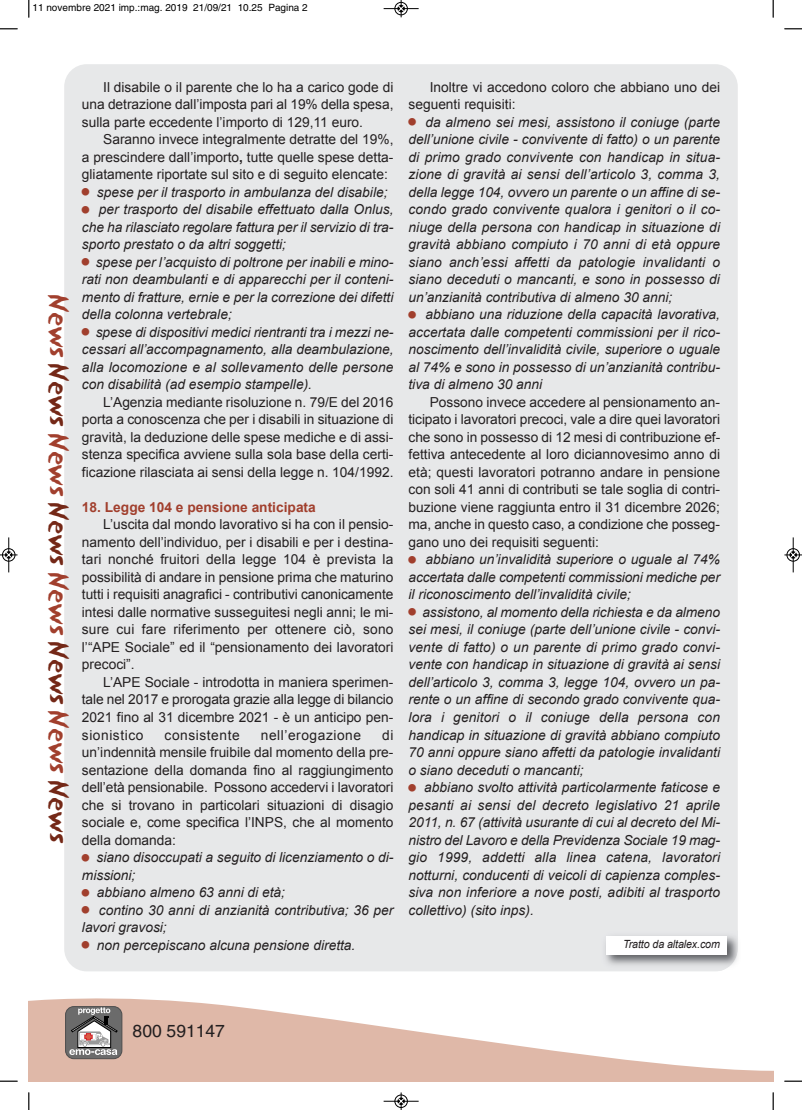
<style>
.page{position:relative;width:802px;height:1110px;background:#fff}
.page>*{position:absolute;margin:0;border:0;box-sizing:border-box;transform-origin:0 0}
.t1{font:22.5px "Sand";letter-spacing:-.05em;color:#a13f2d}
.t2{font:17.5px "Helvetica";color:#231f20}
.t3{font:italic 13.75px/17.5px "Arial";color:#231f20;text-align:justify}
.t4{font:13.75px/17.5px "Arial";color:#231f20;text-align:justify}
.t5{font:700 13.75px "Arial";color:#a13f2d}
.t6{font:13.75px "Arial";letter-spacing:.04em;color:#231f20}
.t7{font:italic 11.25px "Arial";letter-spacing:-.01em;color:#231f20;scale:.95 1}
.t8{font:10px "Helvetica";color:#000}
.s1{color:#742817}
.s2{font-weight:700}
</style>
<div class="page">
<div style="left:64px;top:64px;width:673px;height:907px;background:#e7e8e9;border-radius:22px"></div>
<svg style="left:29px;top:998px;width:744px;height:83px;fill:#dfb8a8"></svg>
<div style="left:66px;top:1006px;width:56px;height:53px;background:#6b6b6b;border-radius:8px"></div>
<div style="left:65px;top:1006px;width:57px;height:53px;border:1px solid #4d4d4d;border-radius:8px"></div>
<svg style="left:69px;top:1007px;width:49px;height:48px"></svg>
<img style="left:737px;top:930px;width:1px;height:27px">
<img style="left:605px;top:936px;width:132px;height:34px">
<div style="left:606px;top:936px;width:121px;height:18px;background:#fff"></div>
<svg style="left:28px;top:0;width:2px;height:18px"></svg>
<svg style="left:0;top:28px;width:18px;height:2px"></svg>
<svg style="left:772px;top:0;width:2px;height:18px"></svg>
<svg style="left:784px;top:28px;width:18px;height:2px"></svg>
<svg style="left:28px;top:1092px;width:2px;height:18px"></svg>
<svg style="left:0;top:1081px;width:18px;height:1px"></svg>
<svg style="left:772px;top:1092px;width:2px;height:18px"></svg>
<svg style="left:784px;top:1081px;width:18px;height:1px"></svg>
<div style="left:394px;top:2px;width:14px;height:13px;border:1px solid #fff;border-radius:50%"></div>
<hr style="left:383px;top:8px;width:35px;height:1px;background:#000">
<div style="left:395px;top:2px;width:12px;height:13px;border:1px solid #000;border-radius:50%"></div>
<svg style="left:398px;top:0;width:6px;height:17px"></svg>
<div style="left:394px;top:1094px;width:14px;height:14px;border:1px solid #fff;border-radius:50%"></div>
<hr style="left:383px;top:1101px;width:35px;height:1px;background:#000">
<div style="left:395px;top:1095px;width:12px;height:13px;border:1px solid #000;border-radius:50%"></div>
<svg style="left:398px;top:1092px;width:6px;height:18px"></svg>
<div style="left:2px;top:548px;width:13px;height:14px;border:1px solid #fff;border-radius:50%"></div>
<hr style="left:9px;top:537px;width:1px;height:35px;background:#000">
<div style="left:2px;top:548px;width:13px;height:13px;border:1px solid #000;border-radius:50%"></div>
<svg style="left:0;top:552px;width:18px;height:6px"></svg>
<div style="left:786px;top:548px;width:13px;height:14px;border:1px solid #fff;border-radius:50%"></div>
<hr style="left:793px;top:537px;width:1px;height:35px;background:#000">
<div style="left:786px;top:548px;width:13px;height:13px;border:1px solid #000;border-radius:50%"></div>
<svg style="left:784px;top:552px;width:18px;height:6px"></svg>
<p class="t8" style="left:32px;top:4px;width:277px">11 novembre 2021 imp.:mag. 2019 21/09/21 10.25 Pagina 2</p>
<h1 class="t1" style="left:73px;top:295px;width:549px;rotate:90deg">News <span class="s1">News</span> News <span class="s1">News</span> News <span class="s1">News</span> News <span class="s1">News</span></h1>
<p class="t4" style="left:82px;top:78px;width:313px;text-indent:21px">Il disabile o il parente che lo ha a carico gode di una detrazione dall’imposta pari al 19% della spesa, sulla parte eccedente l’importo di 129,11 euro.</p>
<p class="t4" style="left:82px;top:131px;width:313px;text-indent:21px">Saranno invece integralmente detratte del 19%, a prescindere dall’importo<span class="s2">,</span> tutte quelle spese detta&shy;gliatamente riportate sul sito e di seguito elencate:</p>
<p class="t3" style="left:82px;top:183px;width:307px"><sup>■</sup> spese per il trasporto in ambulanza del disabile;</p>
<p class="t3" style="left:82px;top:201px;width:313px"><sup>■</sup> per trasporto del disabile effettuato dalla Onlus, che ha rilasciato regolare fattura per il servizio di tra&shy;sporto prestato o da altri soggetti;</p>
<p class="t3" style="left:82px;top:253px;width:313px"><sup>■</sup> spese per l’acquisto di poltrone per inabili e mino&shy;rati non deambulanti e di apparecchi per il conteni&shy;mento di fratture, ernie e per la correzione dei difetti della colonna vertebrale;</p>
<p class="t3" style="left:82px;top:323px;width:313px"><sup>■</sup> spese di dispositivi medici rientranti tra i mezzi ne&shy;cessari all’accompagnamento, alla deambulazione, alla locomozione e al sollevamento delle persone con disabilità (ad esempio stampelle).</p>
<p class="t4" style="left:82px;top:393px;width:313px;text-indent:21px">L’Agenzia mediante risoluzione n. 79/E del 2016 porta a conoscenza che per i disabili in situazione di gravità, la deduzione delle spese mediche e di assi&shy;stenza specifica avviene sulla sola base della certi&shy;ficazione rilasciata ai sensi della legge n. 104/1992.</p>
<p class="t5" style="left:82px;top:499px;width:235px">18. Legge 104 e pensione anticipata</p>
<p class="t4" style="left:82px;top:516px;width:313px;text-indent:21px">L’uscita dal mondo lavorativo si ha con il pensio&shy;namento dell’individuo, per i disabili e per i destina&shy;tari nonché fruitori della legge 104 è prevista la possibilità di andare in pensione prima che maturino tutti i requisiti anagrafici - contributivi canonicamente intesi dalle normative susseguitesi negli anni; le mi&shy;sure cui fare riferimento per ottenere ciò, sono l’“APE Sociale” ed il “pensionamento dei lavoratori precoci”.</p>
<p class="t4" style="left:82px;top:673px;width:313px;text-indent:21px">L’APE Sociale - introdotta in maniera sperimen&shy;tale nel 2017 e prorogata grazie alla legge di bilancio 2021 fino al 31 dicembre 2021 - è un anticipo pen&shy;sionistico</p>
<p class="t6" style="left:165px;top:727px;width:77px">consistente</p>
<p class="t6" style="left:261px;top:727px;width:102px">nell’erogazione</p>
<p class="t4" style="left:82px;top:726px;width:313px;text-indent:300px">di un’indennità mensile fruibile dal momento della pre&shy;sentazione della domanda fino al raggiungimento dell’età pensionabile. Possono accedervi i lavoratori che si trovano in particolari situazioni di disagio sociale e, come specifica l’INPS, che al momento della domanda:</p>
<p class="t3" style="left:82px;top:848px;width:312px"><sup>■</sup> siano disoccupati a seguito di licenziamento o di&shy;missioni;</p>
<p class="t3" style="left:82px;top:883px;width:205px"><sup>■</sup> abbiano almeno 63 anni di età;</p>
<p class="t3" style="left:82px;top:901px;width:313px"><sup>■</sup> contino 30 anni di anzianità contributiva; 36 per lavori gravosi;</p>
<p class="t3" style="left:82px;top:936px;width:275px"><sup>■</sup> non percepiscano alcuna pensione diretta.</p>
<p class="t4" style="left:408px;top:78px;width:313px;text-indent:21px">Inoltre vi accedono coloro che abbiano uno dei seguenti requisiti:</p>
<p class="t3" style="left:408px;top:113px;width:313px"><sup>■</sup> da almeno sei mesi, assistono il coniuge (parte dell’unione civile - convivente di fatto) o un parente di primo grado convivente con handicap in situa&shy;zione di gravità ai sensi dell’articolo 3, comma 3, della legge 104, ovvero un parente o un affine di se&shy;condo grado convivente qualora i genitori o il co&shy;niuge della persona con handicap in situazione di gravità abbiano compiuto i 70 anni di età oppure siano anch’essi affetti da patologie invalidanti o siano deceduti o mancanti, e sono in possesso di un’anzianità contributiva di almeno 30 anni;</p>
<p class="t3" style="left:408px;top:306px;width:313px"><sup>■</sup> abbiano una riduzione della capacità lavorativa, accertata dalle competenti commissioni per il rico&shy;noscimento dell’invalidità civile, superiore o uguale al 74% e sono in possesso di un’anzianità contribu&shy;tiva di almeno 30 anni</p>
<p class="t4" style="left:408px;top:393px;width:313px;text-indent:21px">Possono invece accedere al pensionamento an&shy;ticipato i lavoratori precoci, vale a dire quei lavoratori che sono in possesso di 12 mesi di contribuzione ef&shy;fettiva antecedente al loro diciannovesimo anno di età; questi lavoratori potranno andare in pensione con soli 41 anni di contributi se tale soglia di contri&shy;buzione viene raggiunta entro il 31 dicembre 2026; ma, anche in questo caso, a condizione che posseg&shy;gano uno dei requisiti seguenti:</p>
<p class="t3" style="left:408px;top:551px;width:313px"><sup>■</sup> abbiano un’invalidità superiore o uguale al 74% accertata dalle competenti commissioni mediche per il riconoscimento dell’invalidità civile;</p>
<p class="t3" style="left:408px;top:603px;width:313px"><sup>■</sup> assistono, al momento della richiesta e da almeno sei mesi, il coniuge (parte dell’unione civile - convi&shy;vente di fatto) o un parente di primo grado convi&shy;vente con handicap in situazione di gravità ai sensi dell’articolo 3, comma 3, legge 104, ovvero un pa&shy;rente o un affine di secondo grado convivente qua&shy;lora i genitori o il coniuge della persona con handicap in situazione di gravità abbiano compiuto 70 anni oppure siano affetti da patologie invalidanti o siano deceduti o mancanti;</p>
<p class="t3" style="left:408px;top:778px;width:313px"><sup>■</sup> abbiano svolto attività particolarmente faticose e pesanti ai sensi del decreto legislativo 21 aprile 2011, n. 67 (attività usurante di cui al decreto del Mi&shy;nistro del Lavoro e della Previdenza Sociale 19 mag&shy;gio 1999, addetti alla linea catena, lavoratori notturni, conducenti di veicoli di capienza comples&shy;siva non inferiore a nove posti, adibiti al trasporto collettivo) (sito inps).</p>
<p class="t7" style="left:623px;top:938px;width:103px">Tratto da altalex.com</p>
<p class="t2" style="left:133px;top:1024px;width:94px">800 591147</p>
</div>
